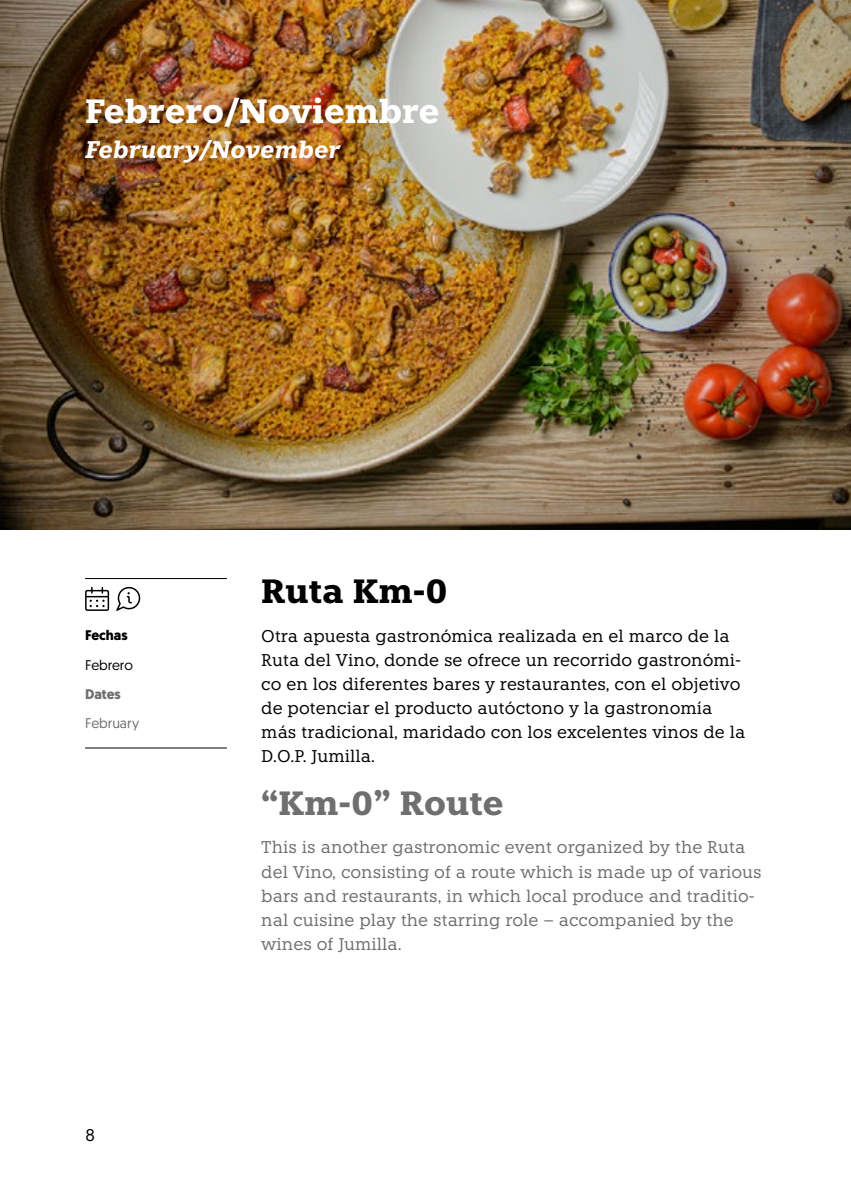
<style>
.page{position:relative;width:851px;height:1191px;background:#fff}
.page>*{position:absolute;margin:0;border:0;box-sizing:border-box;transform-origin:0 0}
.t1{font:700 33.6px "Knile";color:#fff}
.t2{font:700 33.6px "Knile";color:#706f6f}
.t3{font:700 33.6px "Knile";color:#000}
.t4{font:italic 700 24px "Knile";color:#fff}
.t5{font:17px/24px "Knile";color:#000}
.t6{font:17px/24px "Knile";color:#706f6f}
.t7{font:14px "Geomanist";color:#706f6f}
.t8{font:14px "Geomanist";letter-spacing:-.005em;color:#000}
.t9{font:700 14px "Geomanist";color:#000}
.t10{font:700 14px "Geomanist";color:#706f6f}
</style>
<div class="page">
<hr style="left:85px;top:578px;width:142px;height:1px;background:#000">
<hr style="left:85px;top:747px;width:142px;height:1px;background:#000">
<svg style="left:85px;top:587px;width:24px;height:24px"></svg>
<svg style="left:116px;top:587px;width:24px;height:24px"></svg>
<img style="left:0;top:0;width:850px;height:530px">
<h1 class="t1" style="left:85px;top:89px;width:356px">Febrero/Noviembre</h1>
<h2 class="t4" style="left:85px;top:135px;width:257px">February/November</h2>
<p class="t9" style="left:85px;top:626px;width:44px">Fechas</p>
<p class="t8" style="left:85px;top:655px;width:49px">Febrero</p>
<p class="t10" style="left:85px;top:684px;width:37px">Dates</p>
<p class="t7" style="left:85px;top:714px;width:55px">February</p>
<p class="t5" style="left:85px;top:1123px;width:12px">8</p>
<h1 class="t3" style="left:261px;top:569px;width:188px">Ruta Km-0</h1>
<p class="t5" style="left:261px;top:623px;width:485px">Otra apuesta gastronómica realizada en el marco de la Ruta del Vino, donde se ofrece un recorrido gastronómi&shy;co en los diferentes bares y restaurantes, con el objetivo de potenciar el producto autóctono y la gastronomía más tradicional, maridado con los excelentes vinos de la D.O.P. Jumilla.</p>
<h1 class="t2" style="left:261px;top:781px;width:244px">“Km-0” Route</h1>
<p class="t6" style="left:261px;top:835px;width:502px">This is another gastronomic event organized by the Ruta del Vino, consisting of a route which is made up of various bars and restaurants, in which local produce and traditio&shy;nal cuisine play the starring role – accompanied by the wines of Jumilla.</p>
</div>
